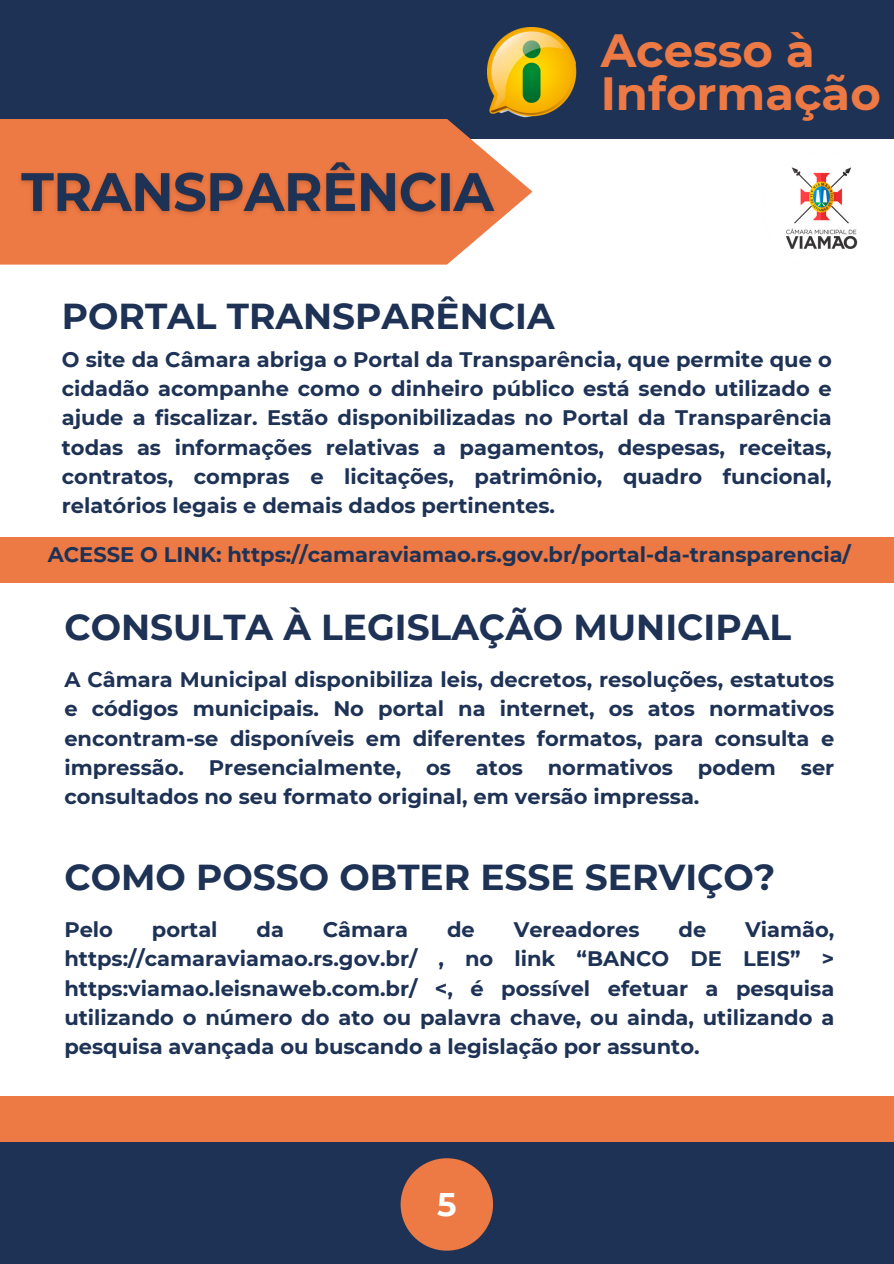
<style>
.page{position:relative;width:894px;height:1264px;background:#fff}
.page>*{position:absolute;margin:0;border:0;box-sizing:border-box;transform-origin:0 0}
.t1{font:700 46.5px/42.8px "Montserrat";color:#ed7944}
.t2{font:700 36px "Montserrat";color:#1e3256}
.t3{font:700 32.7px "Montserrat";color:#fff}
.t4{font:700 21px/29.2px "Montserrat";color:#1e3256;text-align:justify}
</style>
<div class="page">
<div style="left:0;top:1125px;width:893px;height:138px;background:#1e3256"></div>
<div style="left:400px;top:1158px;width:93px;height:92px;background:#ed7944;border-radius:50%"></div>
<div style="left:0;top:1096px;width:893px;height:45px;background:#ed7944"></div>
<div style="left:0;top:0;width:893px;height:138px;background:#1e3256"></div>
<svg style="left:0;top:119px;width:532px;height:145px;fill:#ed7944"></svg>
<img style="left:487px;top:27px;width:89px;height:90px">
<img style="left:12px;top:155px;width:491px;height:69px">
<div style="left:0;top:537px;width:893px;height:45px;background:#ed7944"></div>
<img style="left:749px;top:138px;width:144px;height:111px">
<h3 class="t1" style="left:600px;top:29px;width:281px">Acesso à<br>Informação</h3>
<p class="t2" style="left:62px;top:294px;width:494px">PORTAL TRANSPARÊNCIA</p>
<p class="t4" style="left:62px;top:345px;width:771px">O site da Câmara abriga o Portal da Transparência, que permite que o cidadão acompanhe como o dinheiro público está sendo utilizado e ajude a fiscalizar. Estão disponibilizadas no Portal da Transparência todas as informações relativas a pagamentos, despesas, receitas, contratos, compras e licitações, patrimônio, quadro funcional, relatórios legais e demais dados pertinentes.</p>
<h3 class="t4" style="left:48px;top:540px;width:804px">ACESSE O LINK: https://camaraviamao.rs.gov.br/portal-da-transparencia/</h3>
<p class="t2" style="left:64px;top:605px;width:728px">CONSULTA À LEGISLAÇÃO MUNICIPAL</p>
<p class="t4" style="left:64px;top:665px;width:771px">A Câmara Municipal disponibiliza leis, decretos, resoluções, estatutos e códigos municipais. No portal na internet, os atos normativos encontram-se disponíveis em diferentes formatos, para consulta e impressão. Presencialmente, os atos normativos podem ser consultados no seu formato original, em versão impressa.</p>
<h3 class="t2" style="left:64px;top:854px;width:712px">COMO POSSO OBTER ESSE SERVIÇO?</h3>
<p class="t4" style="left:64px;top:914px;width:50px">Pelo</p>
<p class="t4" style="left:152px;top:914px;width:67px">portal</p>
<p class="t4" style="left:256px;top:914px;width:29px">da</p>
<p class="t4" style="left:323px;top:914px;width:87px">Câmara</p>
<p class="t4" style="left:447px;top:914px;width:29px">de</p>
<p class="t4" style="left:513px;top:914px;width:127px">Vereadores</p>
<p class="t4" style="left:678px;top:914px;width:29px">de</p>
<p class="t4" style="left:64px;top:914px;width:771px;text-indent:680px">Viamão, https://camaraviamao.rs.gov.br/ , no link “BANCO DE LEIS” &gt; https:viamao.leisnaweb.com.br/ &lt;, é possível efetuar a pesquisa utilizando o número do ato ou palavra chave, ou ainda, utilizando a pesquisa avançada ou buscando a legislação por assunto.</p>
<p class="t3" style="left:437px;top:1184px;width:21px">5</p>
</div>
